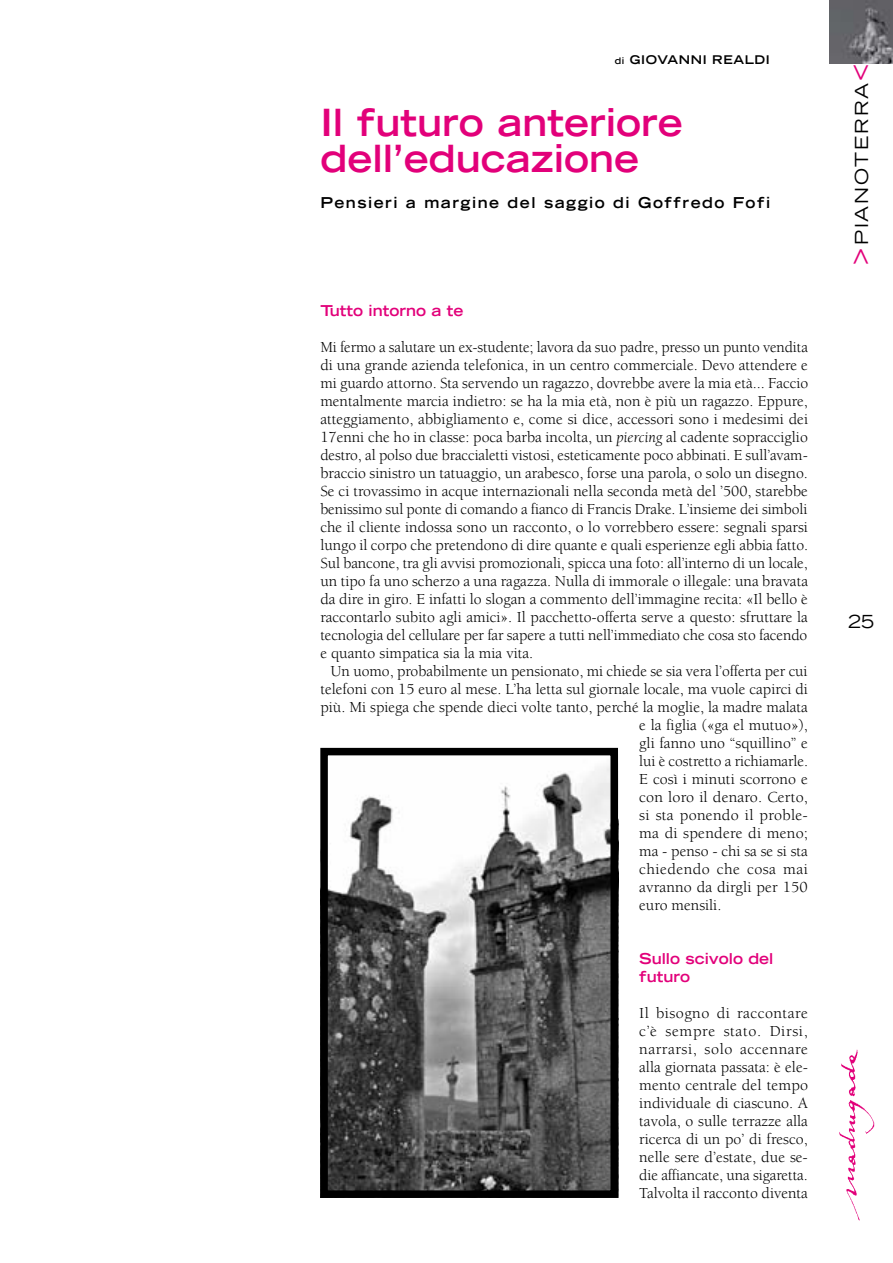
<style>
.page{position:relative;width:893px;height:1263px;background:#fff}
.page>*{position:absolute;margin:0;border:0;box-sizing:border-box;transform-origin:0 0}
.t1{font:700 expanded 37.5px/36px "Trade Gothic LH";color:#e2007a}
.t2{font:expanded 18px "Trade Gothic LH";letter-spacing:.1em;color:#000}
.t3{font:15.75px/18px "Berkeley";color:#000;text-align:justify}
.t4{font:15.75px "Berkeley";letter-spacing:.025em;color:#000}
.t5{font:700 expanded 15px "Trade Gothic LH";letter-spacing:.1em;color:#000}
.t6{font:700 expanded 15px/18px "Trade Gothic LH";color:#e2007a}
.t7{font:700 expanded 12px "Trade Gothic LH";letter-spacing:.225em;color:#000}
.s1{font-size:9px}
.s2{font-style:italic}
.s3{font-size:28.5px;color:#e2007a}
</style>
<div class="page">
<img style="left:839px;top:1049px;width:36px;height:172px">
<img style="left:829px;top:0;width:64px;height:64px">
<img style="left:329px;top:766px;width:280px;height:423px">
<div style="left:320px;top:748px;width:298px;height:450px;border:8px solid #000"></div>
<p class="t7" style="left:615px;top:52px;width:134px"><span class="s1">di</span> Giovanni Realdi</p>
<h1 class="t1" style="left:320px;top:103px;width:364px">Il futuro anteriore dell’educazione</h1>
<p class="t5" style="left:320px;top:193px;width:451px">Pensieri a margine del saggio di Goffredo Fofi</p>
<p class="t6" style="left:320px;top:301px;width:145px">Tutto intorno a te</p>
<p class="t3" style="left:320px;top:338px;width:489px">Mi fermo a salutare un ex-studente; lavora da suo padre, presso un punto vendita di una grande azienda telefonica, in un centro commerciale. Devo attendere e mi guardo attorno. Sta servendo un ragazzo, dovrebbe avere la mia età... Faccio mentalmente marcia indietro: se ha la mia età, non è più un ragazzo. Eppure, atteggiamento, abbigliamento e, come si dice, accessori sono i medesimi dei 17enni che ho in classe: poca barba incolta, un <span class="s2">piercing</span> al cadente sopracciglio destro, al polso due braccialetti vistosi, esteticamente poco abbinati. E sull’avam&shy;braccio sinistro un tatuaggio, un arabesco, forse una parola, o solo un disegno.<br>Se ci trovassimo in acque internazionali nella seconda metà del ’500, starebbe benissimo sul ponte di comando a fianco di Francis Drake. L’insieme dei simboli che il cliente indossa sono un racconto, o lo vorrebbero essere: segnali sparsi lungo il corpo che pretendono di dire quante e quali esperienze egli abbia fatto.<br>Sul bancone, tra gli avvisi promozionali, spicca una foto: all’interno di un locale, un tipo fa uno scherzo a una ragazza. Nulla di immorale o illegale: una bravata da dire in giro. E infatti lo slogan a commento dell’immagine recita: «Il bello è raccontarlo subito agli amici». Il pacchetto-offerta serve a questo: sfruttare la tecnologia del cellulare per far sapere a tutti nell’immediato che cosa sto facendo e quanto simpatica sia la mia vita.</p>
<p class="t3" style="left:331px;top:662px;width:478px">Un uomo, probabilmente un pensionato, mi chiede se sia vera l’offerta per cui</p>
<p class="t3" style="left:320px;top:680px;width:489px">telefoni con 15 euro al mese. L’ha letta sul giornale locale, ma vuole capirci di</p>
<p class="t3" style="left:320px;top:698px;width:489px">più. Mi spiega che spende dieci volte tanto, perché la moglie, la madre malata</p>
<p class="t3" style="left:639px;top:716px;width:170px">e la figlia («ga el mutuo»),</p>
<p class="t3" style="left:639px;top:734px;width:170px">gli fanno uno “squillino” e</p>
<p class="t3" style="left:639px;top:752px;width:170px">lui è costretto a richiamarle.</p>
<p class="t3" style="left:639px;top:770px;width:170px">E così i minuti scorrono e</p>
<p class="t3" style="left:639px;top:788px;width:170px">con loro il denaro. Certo,</p>
<p class="t3" style="left:639px;top:806px;width:170px">si sta ponendo il proble-</p>
<p class="t3" style="left:639px;top:824px;width:170px">ma di spendere di meno;</p>
<p class="t3" style="left:639px;top:842px;width:170px">ma - penso - chi sa se si sta</p>
<p class="t4" style="left:639px;top:861px;width:170px">chiedendo che cosa mai</p>
<p class="t3" style="left:639px;top:878px;width:170px">avranno da dirgli per 150</p>
<p class="t3" style="left:639px;top:896px;width:84px">euro mensili.</p>
<p class="t6" style="left:639px;top:949px;width:136px">Sullo scivolo del futuro</p>
<p class="t3" style="left:639px;top:1004px;width:170px">Il bisogno di raccontare c’è sempre stato. Dirsi, narrarsi, solo accennare alla giornata passata: è ele&shy;mento centrale del tempo individuale di ciascuno. A tavola, o sulle terrazze alla ricerca di un po’ di fresco, nelle sere d’estate, due se&shy;die affiancate, una sigaretta.<br>Talvolta il racconto diventa</p>
<p class="t2" style="left:850px;top:265px;width:203px;rotate:-90deg"><span class="s3">&gt;</span>PIANOTERRA<span class="s3">&lt;</span></p>
<p class="t2" style="left:848px;top:610px;width:27px">25</p>
</div>
